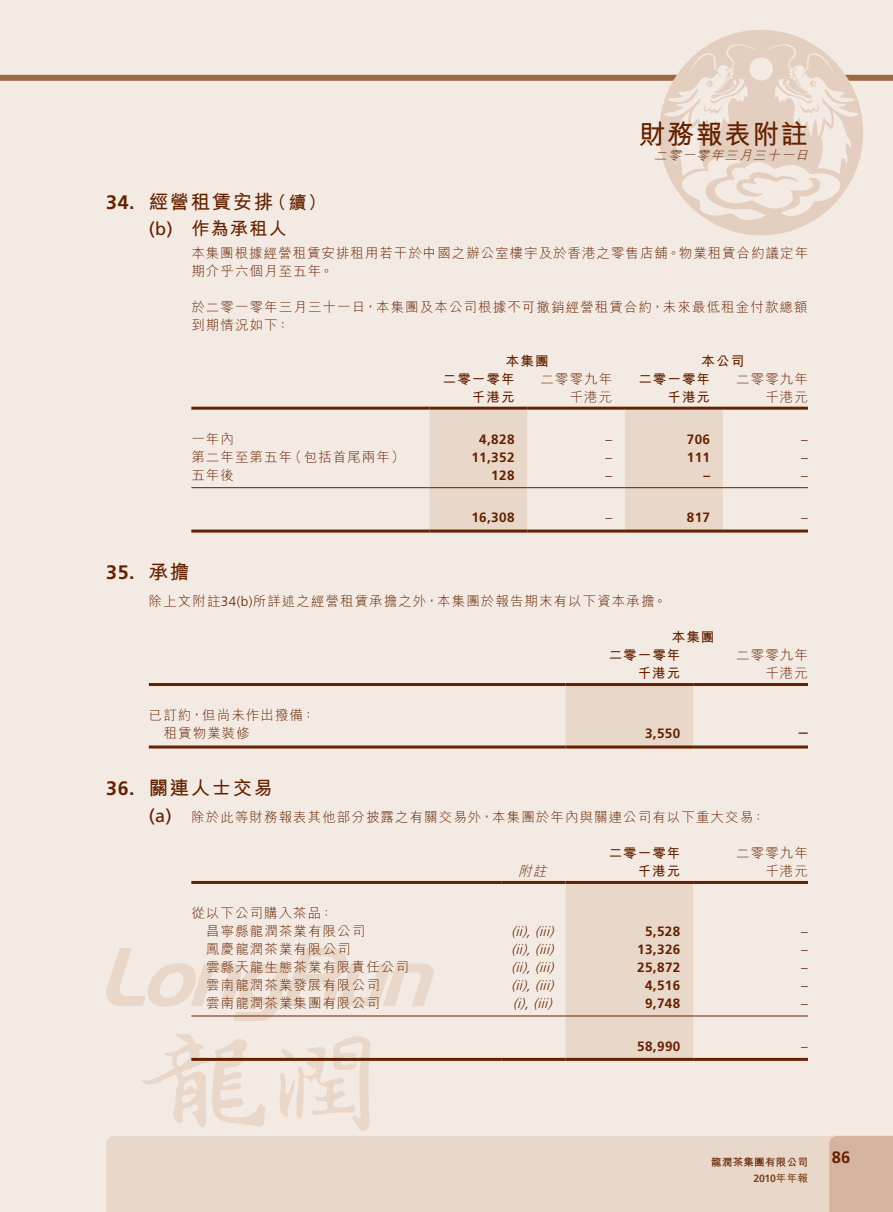
<style>
.page{position:relative;width:893px;height:1212px;background:#f3eae3}
.page>*{position:absolute;margin:0;border:0;box-sizing:border-box;transform-origin:0 0}
.t1{font:700 27px "M Hei HK";letter-spacing:.055em;color:#642100}
.Heading_1{font:700 19.5px "M Hei HK";letter-spacing:.08em;color:#642100}
.Heading_1-2{font:700 19.5px "Frutiger LT Std";color:#642100}
.Heading_2{font:700 18px "M Hei HK";letter-spacing:.08em;color:#642100}
.Body_Text{font:18px "Frutiger LT Std";color:#642100}
.Heading_1-3{font:700 18px "M Hei HK";color:#642100}
.Heading_2-2{font:18px "Frutiger LT Std";color:#642100}
.t2{font:700 16.5px "Frutiger LT Std";color:#642100}
.Body_Text-2{font:300 13.5px/18px "M Hei HK";letter-spacing:.08em;color:#642100}
.Body_Text-3{font:700 13.5px "Frutiger LT Std";letter-spacing:.03em;color:#642100}
.Body_Text-4{font:italic 300 13.5px "Frutiger LT Std";color:#642100}
.Body_Text-5{font:700 13.5px "M Hei HK";letter-spacing:.08em;color:#642100}
.Body_Text-6{font:300 13.5px "Frutiger LT Std";color:#642100}
.Body_Text-7{font:italic 300 13.5px "M Hei HK";color:#642100}
.t3{font:italic 300 12.75px "M Hei HK";color:#642100}
.t4{font:700 10.5px "M Hei HK";letter-spacing:.03em;color:#642100}
.t5{font:700 10.5px "Frutiger LT Std";color:#804218}
.s1{font-family:"Frutiger LT Std"}
.s2{font-family:"M Hei HK"}
</style>
<div class="page">
<div style="left:829px;top:75px;width:64px;height:6px;background:#9e6643"></div>
<div style="left:0;top:75px;width:689px;height:6px;background:#9e6643"></div>
<svg style="left:659px;top:30px;width:205px;height:205px"></svg>
<div style="left:106px;top:1136px;width:723px;height:76px;background:#e9d7c9"></div>
<div style="left:829px;top:1136px;width:64px;height:76px;background:#d5b49f"></div>
<svg style="left:279px;top:1036px;width:92px;height:95px"></svg>
<svg style="left:106px;top:948px;width:329px;height:73px"></svg>
<svg style="left:141px;top:1033px;width:124px;height:94px"></svg>
<svg style="left:429px;top:410px;width:294px;height:119px"></svg>
<hr style="left:191px;top:407px;width:238px;height:3px;background:#642100">
<hr style="left:429px;top:407px;width:98px;height:3px;background:#642100">
<hr style="left:527px;top:407px;width:98px;height:3px;background:#642100">
<hr style="left:625px;top:407px;width:98px;height:3px;background:#642100">
<hr style="left:723px;top:407px;width:85px;height:3px;background:#642100">
<hr style="left:191px;top:487px;width:238px;height:1px;background:#642100">
<hr style="left:429px;top:487px;width:98px;height:1px;background:#642100">
<hr style="left:527px;top:487px;width:98px;height:1px;background:#642100">
<hr style="left:625px;top:487px;width:98px;height:1px;background:#642100">
<hr style="left:723px;top:487px;width:85px;height:1px;background:#642100">
<hr style="left:191px;top:529px;width:238px;height:3px;background:#642100">
<hr style="left:429px;top:529px;width:98px;height:3px;background:#642100">
<hr style="left:527px;top:529px;width:98px;height:3px;background:#642100">
<hr style="left:625px;top:529px;width:98px;height:3px;background:#642100">
<hr style="left:723px;top:529px;width:85px;height:3px;background:#642100">
<div style="left:566px;top:686px;width:127px;height:59px;background:#e9d7c9"></div>
<hr style="left:149px;top:683px;width:417px;height:3px;background:#642100">
<hr style="left:566px;top:683px;width:127px;height:3px;background:#642100">
<hr style="left:693px;top:683px;width:115px;height:3px;background:#642100">
<hr style="left:149px;top:745px;width:417px;height:3px;background:#642100">
<hr style="left:566px;top:745px;width:127px;height:3px;background:#642100">
<hr style="left:693px;top:745px;width:115px;height:3px;background:#642100">
<div style="left:566px;top:884px;width:127px;height:174px;background:#e9d7c9"></div>
<hr style="left:191px;top:881px;width:311px;height:3px;background:#642100">
<hr style="left:502px;top:881px;width:64px;height:3px;background:#642100">
<hr style="left:566px;top:881px;width:127px;height:3px;background:#642100">
<hr style="left:693px;top:881px;width:115px;height:3px;background:#642100">
<hr style="left:191px;top:1015px;width:311px;height:1px;background:#642100">
<hr style="left:502px;top:1015px;width:64px;height:1px;background:#642100">
<hr style="left:566px;top:1015px;width:127px;height:1px;background:#642100">
<hr style="left:693px;top:1015px;width:115px;height:1px;background:#642100">
<hr style="left:191px;top:1058px;width:311px;height:3px;background:#642100">
<hr style="left:502px;top:1058px;width:64px;height:3px;background:#642100">
<hr style="left:566px;top:1058px;width:127px;height:3px;background:#642100">
<hr style="left:693px;top:1058px;width:115px;height:3px;background:#642100">
<p class="Heading_1-2" style="left:106px;top:191px;width:30px">34.</p>
<p class="Heading_1-2" style="left:106px;top:561px;width:30px">35.</p>
<p class="Heading_1-2" style="left:106px;top:777px;width:30px">36.</p>
<p class="Heading_1" style="left:149px;top:187px;width:126px">經營租賃安排</p>
<p class="Heading_1-3" style="left:269px;top:189px;width:59px">（續(</p>
<p class="Heading_2-2" style="left:149px;top:218px;width:25px">b( )</p>
<p class="Heading_2" style="left:191px;top:216px;width:97px">作為承租人</p>
<h1 class="t1" style="left:639px;top:114px;width:171px">財務報表附註</h1>
<p class="t3" style="left:654px;top:149px;width:159px">二零一零年三月三十一日</p>
<p class="Body_Text-2" style="left:191px;top:243px;width:618px">本集團根據經營租賃安排租用若干於中國之辦公室樓宇及於香港之零售店舖。物業租賃合約議定年期介乎六個月至五年。</p>
<p class="Body_Text-2" style="left:191px;top:297px;width:618px">於二零一零年三月三十一日，本集團及本公司根據不可撤銷經營租賃合約，未來最低租金付款總額到期情況如下：</p>
<p class="Body_Text-5" style="left:702px;top:351px;width:44px">本公司</p>
<p class="Body_Text-5" style="left:506px;top:351px;width:44px">本集團</p>
<p class="Body_Text-5" style="left:443px;top:369px;width:73px">二零一零年</p>
<p class="Body_Text-2" style="left:541px;top:369px;width:73px">二零零九年</p>
<p class="Body_Text-5" style="left:638px;top:369px;width:73px">二零一零年</p>
<p class="Body_Text-2" style="left:736px;top:369px;width:73px">二零零九年</p>
<p class="Body_Text-5" style="left:472px;top:387px;width:44px">千港元</p>
<p class="Body_Text-2" style="left:570px;top:387px;width:44px">千港元</p>
<p class="Body_Text-5" style="left:667px;top:387px;width:44px">千港元</p>
<p class="Body_Text-2" style="left:765px;top:387px;width:44px">千港元</p>
<p class="Body_Text-2" style="left:191px;top:430px;width:44px">一年內</p>
<p class="Body_Text-3" style="left:479px;top:431px;width:37px">4,828</p>
<p class="Body_Text-6" style="left:606px;top:432px;width:8px">–</p>
<p class="Body_Text-3" style="left:687px;top:431px;width:25px">706</p>
<p class="Body_Text-6" style="left:801px;top:432px;width:8px">–</p>
<p class="Body_Text-2" style="left:288px;top:448px;width:118px">（包括首尾兩年(</p>
<p class="Body_Text-2" style="left:191px;top:448px;width:102px">第二年至第五年</p>
<p class="Body_Text-3" style="left:471px;top:449px;width:45px">11,352</p>
<p class="Body_Text-6" style="left:606px;top:450px;width:8px">–</p>
<p class="Body_Text-3" style="left:687px;top:449px;width:25px">111</p>
<p class="Body_Text-6" style="left:801px;top:450px;width:8px">–</p>
<p class="Body_Text-2" style="left:191px;top:466px;width:44px">五年後</p>
<p class="Body_Text-3" style="left:491px;top:467px;width:25px">128</p>
<p class="Body_Text-6" style="left:606px;top:468px;width:8px">–</p>
<p class="Body_Text-3" style="left:703px;top:467px;width:8px">–</p>
<p class="Body_Text-6" style="left:801px;top:468px;width:8px">–</p>
<p class="Body_Text-3" style="left:471px;top:510px;width:45px">16,308</p>
<p class="Body_Text-6" style="left:606px;top:510px;width:8px">–</p>
<p class="Body_Text-3" style="left:687px;top:510px;width:25px">817</p>
<p class="Body_Text-6" style="left:801px;top:510px;width:8px">–</p>
<p class="Heading_1" style="left:149px;top:558px;width:42px">承擔</p>
<p class="Body_Text-2" style="left:149px;top:592px;width:519px">除上文附註<span class="s1">34 )b(</span> 所詳述之經營租賃承擔之外，本集團於報告期末有以下資本承擔。</p>
<p class="Body_Text-5" style="left:672px;top:627px;width:44px">本集團</p>
<p class="Body_Text-5" style="left:609px;top:645px;width:73px">二零一零年</p>
<p class="Body_Text-2" style="left:736px;top:646px;width:73px">二零零九年</p>
<p class="Body_Text-5" style="left:638px;top:663px;width:44px">千港元</p>
<p class="Body_Text-2" style="left:765px;top:664px;width:44px">千港元</p>
<p class="Body_Text-2" style="left:149px;top:706px;width:168px">已訂約，但尚未作出撥備：</p>
<p class="Body_Text-2" style="left:164px;top:724px;width:88px">租賃物業裝修</p>
<p class="Heading_1" style="left:149px;top:774px;width:126px">關連人士交易</p>
<p class="Body_Text-3" style="left:645px;top:726px;width:37px">3,550</p>
<p class="Body_Text" style="left:799px;top:721px;width:10px">–</p>
<p class="Body_Text" style="left:149px;top:805px;width:25px">)a(</p>
<p class="Body_Text-2" style="left:191px;top:808px;width:575px">除於此等財務報表其他部分披露之有關交易外，本集團於年內與關連公司有以下重大交易：</p>
<p class="Body_Text-5" style="left:609px;top:843px;width:73px">二零一零年</p>
<p class="Body_Text-2" style="left:736px;top:844px;width:73px">二零零九年</p>
<p class="Body_Text-7" style="left:518px;top:864px;width:33px">附註</p>
<p class="Body_Text-5" style="left:638px;top:861px;width:44px">千港元</p>
<p class="Body_Text-2" style="left:765px;top:862px;width:44px">千港元</p>
<p class="Body_Text-2" style="left:191px;top:904px;width:144px">從以下公司購入茶品：</p>
<p class="Body_Text-2" style="left:206px;top:922px;width:161px">昌寧縣龍潤茶業有限公司</p>
<p class="Body_Text-4" style="left:511px;top:924px;width:43px">,)i i( i i i</p>
<p class="Body_Text-4" style="left:535px;top:924px;width:9px">(</p>
<p class="Body_Text-4" style="left:549px;top:924px;width:9px">(</p>
<p class="Body_Text-3" style="left:645px;top:923px;width:37px">5,528</p>
<p class="Body_Text-6" style="left:801px;top:924px;width:8px">–</p>
<p class="Body_Text-2" style="left:206px;top:940px;width:146px">鳳慶龍潤茶業有限公司</p>
<p class="Body_Text-4" style="left:511px;top:942px;width:43px">,)i i( i i i</p>
<p class="Body_Text-4" style="left:535px;top:942px;width:9px">(</p>
<p class="Body_Text-4" style="left:549px;top:942px;width:9px">(</p>
<p class="Body_Text-3" style="left:637px;top:941px;width:45px">13,326</p>
<p class="Body_Text-6" style="left:801px;top:942px;width:8px">–</p>
<p class="Body_Text-2" style="left:206px;top:958px;width:204px">雲縣天龍生態茶業有限責任公司</p>
<p class="Body_Text-4" style="left:511px;top:960px;width:43px">,)i i( i i i</p>
<p class="Body_Text-4" style="left:535px;top:960px;width:9px">(</p>
<p class="Body_Text-4" style="left:549px;top:960px;width:9px">(</p>
<p class="Body_Text-3" style="left:637px;top:959px;width:45px">25,872</p>
<p class="Body_Text-6" style="left:801px;top:960px;width:8px">–</p>
<p class="Body_Text-2" style="left:206px;top:976px;width:175px">雲南龍潤茶業發展有限公司</p>
<p class="Body_Text-4" style="left:511px;top:978px;width:43px">,)i i( i i i</p>
<p class="Body_Text-4" style="left:535px;top:978px;width:9px">(</p>
<p class="Body_Text-4" style="left:549px;top:978px;width:9px">(</p>
<p class="Body_Text-3" style="left:645px;top:977px;width:37px">4,516</p>
<p class="Body_Text-6" style="left:801px;top:978px;width:8px">–</p>
<p class="Body_Text-2" style="left:206px;top:994px;width:175px">雲南龍潤茶業集團有限公司</p>
<p class="Body_Text-4" style="left:513px;top:996px;width:40px">,)i( i i i</p>
<p class="Body_Text-4" style="left:533px;top:996px;width:9px">(</p>
<p class="Body_Text-4" style="left:548px;top:996px;width:9px">(</p>
<p class="Body_Text-3" style="left:645px;top:995px;width:37px">9,748</p>
<p class="Body_Text-6" style="left:801px;top:996px;width:8px">–</p>
<p class="Body_Text-3" style="left:637px;top:1038px;width:45px">58,990</p>
<p class="Body_Text-6" style="left:801px;top:1038px;width:8px">–</p>
<p class="t4" style="left:711px;top:1154px;width:98px">龍潤茶集團有限公司</p>
<p class="t5" style="left:753px;top:1172px;width:56px">2010<span class="s2">年年報</span></p>
<p class="t2" style="left:832px;top:1148px;width:20px">86</p>
</div>
